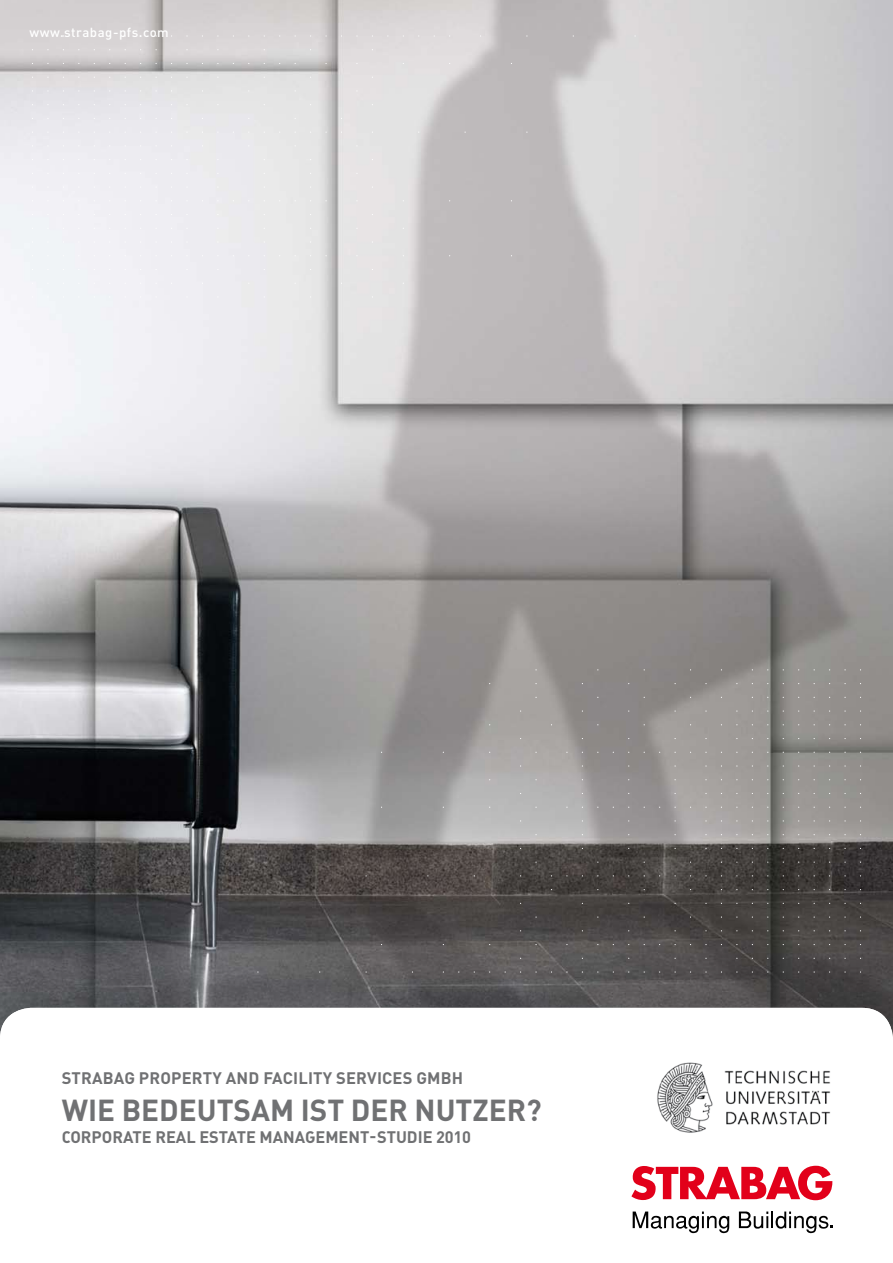
<style>
.page{position:relative;width:893px;height:1263px;background:#fff}
.page>*{position:absolute;margin:0;border:0;box-sizing:border-box;transform-origin:0 0}
.t1{font:700 30px "DIN Pro";color:#707173}
.t2{font:700 16.5px "DIN Pro";color:#707173}
.t3{font:500 13.05px "DIN Pro";letter-spacing:.04em;color:#fff}
</style>
<div class="page">
<img style="left:0;top:0;width:893px;height:927px">
<div style="left:0;top:927px;width:893px;height:336px;background:#000;opacity:.25"></div>
<div style="left:0;top:1008px;width:893px;height:255px;background:#fff;border-radius:31px"></div>
<img style="left:657px;top:1062px;width:174px;height:71px">
<svg style="left:707px;top:1167px;width:59px;height:32px"></svg>
<svg style="left:766px;top:1167px;width:32px;height:32px"></svg>
<svg style="left:631px;top:1166px;width:76px;height:34px"></svg>
<svg style="left:798px;top:1166px;width:34px;height:34px"></svg>
<svg style="left:633px;top:1211px;width:71px;height:22px"></svg>
<svg style="left:707px;top:1216px;width:22px;height:17px"></svg>
<svg style="left:739px;top:1211px;width:47px;height:17px"></svg>
<svg style="left:789px;top:1211px;width:39px;height:22px"></svg>
<p class="t3" style="left:30px;top:23px;width:141px">www.strabag-pfs.com</p>
<p class="t2" style="left:62px;top:1067px;width:12px">STRABA</p>
<p class="t2" style="left:124px;top:1067px;width:340px">G PROPERTY AN D FACILITY SERVICES GMBH</p>
<h1 class="t1" style="left:62px;top:1090px;width:481px">WIE BEDEUTSAM IST DER NUTZER?</h1>
<p class="t2" style="left:62px;top:1126px;width:411px">CORPORATE REAL ESTATE MANAGEMENT-STUDIE 2010</p>
</div>
